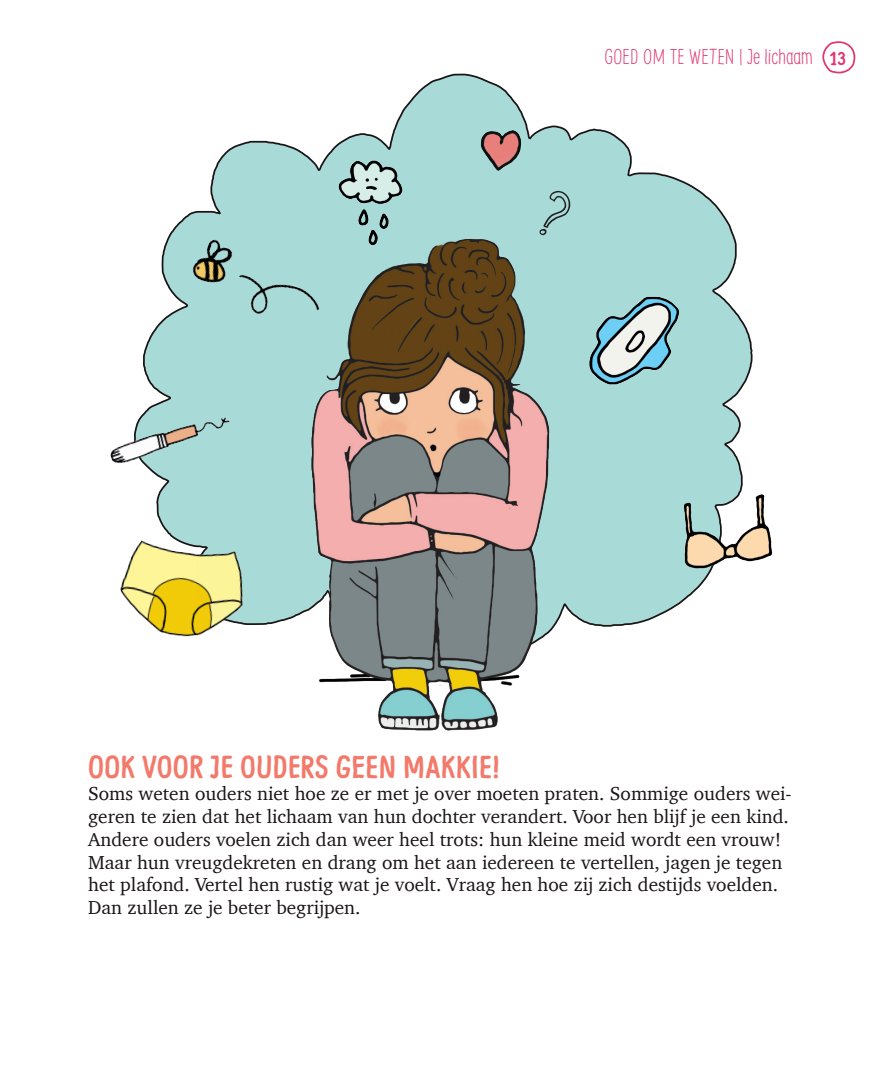
<style>
.page{position:relative;width:894px;height:1092px;background:#fff}
.page>*{position:absolute;margin:0;border:0;box-sizing:border-box;transform-origin:0 0}
.t1{font:700 31.5px "Supernettcn";letter-spacing:.01em;color:#f37a6b}
.t2{font:300 21px "Supernettcn";letter-spacing:-.005em;color:#e1356f}
.t3{font:19.25px/22.8px "Charter";color:#1a1415}
.s1{font-size:19.25px}
.s2{font-weight:700;font-size:18.38px}
</style>
<div class="page">
<svg style="left:143px;top:73px;width:610px;height:554px"></svg>
<img style="left:298px;top:214px;width:261px;height:517px">
<img style="left:584px;top:287px;width:103px;height:113px">
<img style="left:120px;top:519px;width:161px;height:118px">
<img style="left:171px;top:214px;width:177px;height:130px">
<img style="left:326px;top:151px;width:91px;height:101px">
<svg style="left:539px;top:191px;width:31px;height:44px"></svg>
<img style="left:667px;top:487px;width:106px;height:96px">
<img style="left:465px;top:118px;width:73px;height:66px">
<img style="left:110px;top:400px;width:129px;height:72px">
<svg style="left:822px;top:41px;width:34px;height:33px"></svg>
<p class="t2" style="left:604px;top:43px;width:243px">GOED OM TE WETEN <span class="s1">|</span> Je lichaam <span class="s2">13</span></p>
<h1 class="t1" style="left:88px;top:746px;width:413px">OOK VOOR JE OUDERS GEEN MAKKIE!</h1>
<p class="t3" style="left:88px;top:782px;width:705px">Soms weten ouders niet hoe ze er met je over moeten praten. Sommige ouders wei&shy;geren te zien dat het lichaam van hun dochter verandert. Voor hen blijf je een kind.<br>Andere ouders voelen zich dan weer heel trots: hun kleine meid wordt een vrouw!<br>Maar hun vreugdekreten en drang om het aan iedereen te vertellen, jagen je tegen het plafond. Vertel hen rustig wat je voelt. Vraag hen hoe zij zich destijds voelden.<br>Dan zullen ze je beter begrijpen.</p>
</div>
